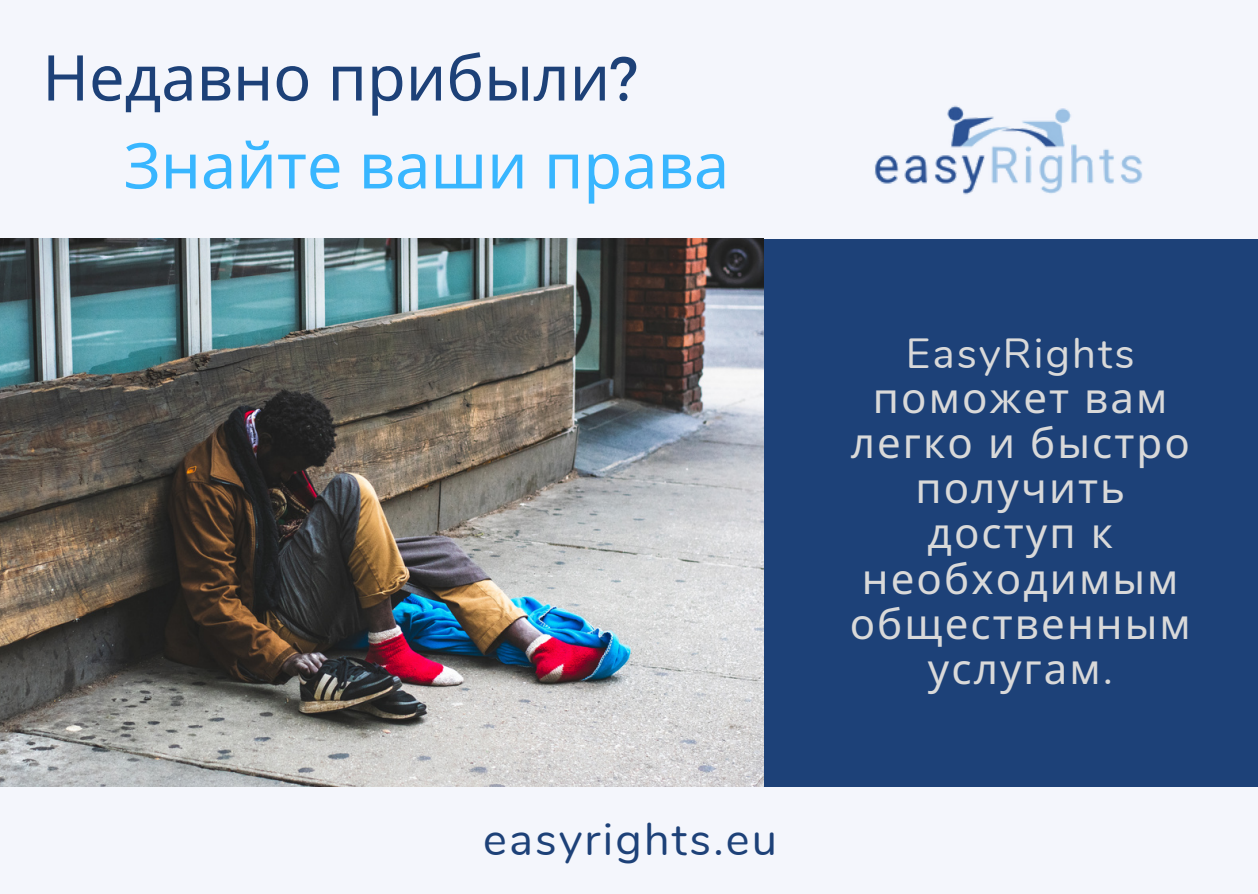
<style>
.page{position:relative;width:1258px;height:894px;background:#fff}
.page>*{position:absolute;margin:0;border:0;box-sizing:border-box;transform-origin:0 0}
.t1{font:63px "Noto Sans";color:#1d4178}
.t2{font:63px "Noto Sans";color:#38b6ff}
.t3{font:45px "Nunito";letter-spacing:.05em;color:#1d4178}
.t4{font:42px/45px "Noto Sans";letter-spacing:.05em;color:#d9d9d9;text-align:center}
.s1{font-family:"Montserrat"}
.s2{font-family:"Nunito"}
</style>
<div class="page">
<div style="left:0;top:0;width:1258px;height:893px;background:#f4f6fc"></div>
<div style="left:763px;top:238px;width:495px;height:548px;background:#1d4178"></div>
<img style="left:874px;top:105px;width:269px;height:90px">
<img style="left:0;top:238px;width:763px;height:548px">
<p class="t1" style="left:42px;top:33px;width:597px">Недавно прибыли<span class="s1">?</span></p>
<p class="t2" style="left:124px;top:121px;width:607px">Знайте ваши права</p>
<p class="t3" style="left:483px;top:809px;width:296px">easyrights.eu</p>
<p class="t4" style="left:850px;top:329px;width:343px"><span class="s2">EasyRights </span>поможет вам легко и быстро получить доступ к необходимым общественным услугам<span class="s2">.</span></p>
</div>
